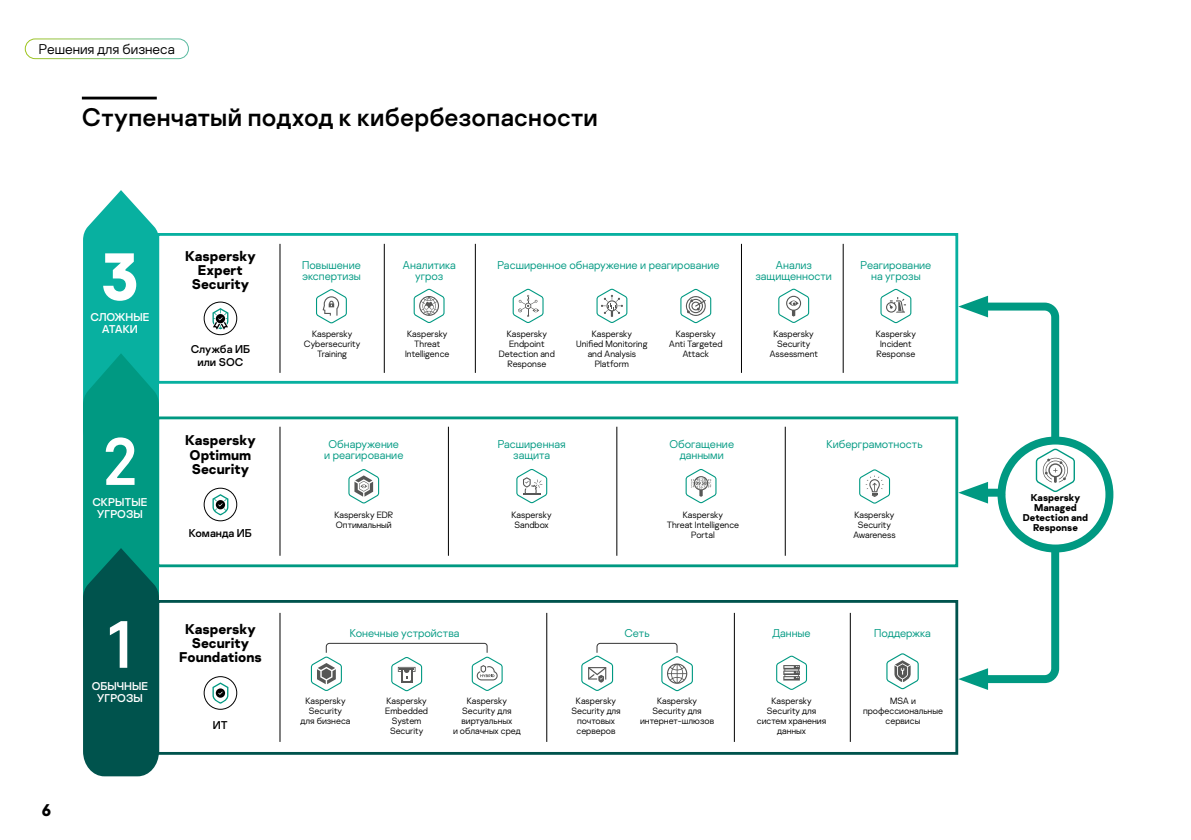
<style>
.page{position:relative;width:1191px;height:840px;background:#fff}
.page>*{position:absolute;margin:0;border:0;box-sizing:border-box;transform-origin:0 0}
.t1{font:66.6px "Kaspersky Sans";color:#fff}
.t2{font:700 66.6px "Kaspersky Sans";color:#fff}
.t3{font:25.4px "Kaspersky Sans";letter-spacing:.01em;color:#000}
.t4{font:700 17px "Kaspersky Sans";color:#000}
.t5{font:700 14px/14px "Kaspersky Sans";color:#000;text-align:center}
.t6{font:300 14px "Kaspersky Sans";color:#000}
.t7{font:300 11.2px/11.2px "Kaspersky Sans";color:#009982;text-align:center}
.t8{font:11.2px/12px "Kaspersky Sans";color:#fff;text-align:center}
.t9{font:11.2px/12.6px "Kaspersky Sans";color:#000;text-align:center}
.t10{font:700 9.8px/9.8px "Kaspersky Sans";color:#000;text-align:center}
.t11{font:300 9.2px/10px "Kaspersky Sans";color:#000;text-align:center}
</style>
<div class="page">
<svg style="left:512px;top:288px;width:31px;height:35px"></svg>
<div style="left:156px;top:233px;width:802px;height:150px;border:3px solid #08b0a0"></div>
<svg style="left:516px;top:469px;width:31px;height:34px"></svg>
<div style="left:156px;top:416px;width:802px;height:151px;border:3px solid #009982"></div>
<div style="left:156px;top:599px;width:802px;height:155px;border:3px solid #00534d"></div>
<svg style="left:83px;top:190px;width:76px;height:585px;background:#0c8b7c"></svg>
<hr style="left:82px;top:97px;width:75px;height:2px;background:#000">
<div style="left:204px;top:301px;width:33px;height:34px;border:1px solid #000;border-radius:50%"></div>
<div style="left:204px;top:487px;width:33px;height:34px;border:1px solid #000;border-radius:50%"></div>
<div style="left:204px;top:675px;width:33px;height:34px;border:1px solid #000;border-radius:50%"></div>
<svg style="left:776px;top:655px;width:31px;height:34px"></svg>
<svg style="left:886px;top:653px;width:32px;height:35px"></svg>
<svg style="left:316px;top:289px;width:31px;height:34px"></svg>
<svg style="left:413px;top:288px;width:31px;height:35px"></svg>
<svg style="left:680px;top:289px;width:31px;height:34px"></svg>
<svg style="left:348px;top:469px;width:31px;height:34px"></svg>
<svg style="left:958px;top:530px;width:105px;height:159px"></svg>
<svg style="left:581px;top:642px;width:112px;height:48px"></svg>
<svg style="left:212px;top:308px;width:16px;height:21px"></svg>
<svg style="left:212px;top:494px;width:16px;height:21px"></svg>
<svg style="left:212px;top:682px;width:16px;height:21px"></svg>
<svg style="left:880px;top:289px;width:31px;height:34px"></svg>
<svg style="left:778px;top:288px;width:31px;height:35px"></svg>
<svg style="left:997px;top:436px;width:116px;height:116px"></svg>
<svg style="left:958px;top:295px;width:117px;height:208px"></svg>
<hr style="left:280px;top:244px;width:1px;height:128px;background:#000">
<hr style="left:280px;top:426px;width:1px;height:129px;background:#000">
<hr style="left:280px;top:612px;width:1px;height:129px;background:#000">
<hr style="left:546px;top:612px;width:1px;height:129px;background:#000">
<hr style="left:734px;top:612px;width:1px;height:129px;background:#000">
<hr style="left:850px;top:612px;width:1px;height:129px;background:#000">
<hr style="left:448px;top:426px;width:1px;height:129px;background:#000">
<hr style="left:616px;top:426px;width:1px;height:129px;background:#000">
<hr style="left:785px;top:426px;width:1px;height:129px;background:#000">
<hr style="left:384px;top:244px;width:1px;height:128px;background:#000">
<hr style="left:475px;top:244px;width:1px;height:128px;background:#000">
<hr style="left:741px;top:244px;width:1px;height:128px;background:#000">
<hr style="left:843px;top:244px;width:1px;height:128px;background:#000">
<svg style="left:596px;top:288px;width:31px;height:35px"></svg>
<svg style="left:685px;top:469px;width:31px;height:34px"></svg>
<svg style="left:311px;top:642px;width:191px;height:48px"></svg>
<svg style="left:859px;top:469px;width:31px;height:34px"></svg>
<div style="left:25px;top:39px;width:164px;height:20px;border:1px solid #fff;border-radius:10px"></div>
<h3 class="t6" style="left:39px;top:41px;width:137px">Решения для бизнеса</h3>
<h2 class="t3" style="left:82px;top:102px;width:517px">Ступенчатый подход к кибербезопасности</h2>
<h1 class="t2" style="left:101px;top:234px;width:40px">3</h1>
<p class="t8" style="left:90px;top:310px;width:60px">СЛОЖНЫЕ<br>АТАКИ</p>
<h1 class="t1" style="left:103px;top:421px;width:35px">2</h1>
<p class="t8" style="left:92px;top:495px;width:56px">СКРЫТЫЕ<br>УГРОЗЫ</p>
<h3 class="t5" style="left:185px;top:249px;width:72px">Kaspersky<br>Expert<br>Security</h3>
<p class="t9" style="left:191px;top:343px;width:61px">Служба ИБ или SOC</p>
<h3 class="t5" style="left:185px;top:433px;width:72px">Kaspersky<br>Optimum<br>Security</h3>
<p class="t9" style="left:189px;top:527px;width:65px">Команда ИБ</p>
<p class="t7" style="left:497px;top:259px;width:223px">Расширенное обнаружение и реагирование</p>
<p class="t7" style="left:302px;top:259px;width:60px;text-align:left">Повышение экспертизы</p>
<p class="t7" style="left:402px;top:259px;width:55px">Аналитика угроз</p>
<p class="t7" style="left:860px;top:259px;width:72px">Реагирование на угрозы</p>
<p class="t7" style="left:755px;top:259px;width:78px">Анализ защищенности</p>
<p class="t11" style="left:499px;top:328px;width:57px">Kaspersky<br>Endpoint<br>Detection and<br>Response</p>
<p class="t11" style="left:576px;top:328px;width:73px">Kaspersky<br>Unified Monitoring and Analysis<br>Platform</p>
<p class="t11" style="left:669px;top:328px;width:55px">Kaspersky<br>Anti Targeted<br>Attack</p>
<p class="t11" style="left:769px;top:328px;width:50px">Kaspersky<br>Security<br>Assessment</p>
<p class="t11" style="left:304px;top:328px;width:58px">Kaspersky<br>Cybersecurity<br>Training</p>
<p class="t11" style="left:405px;top:328px;width:46px">Kaspersky<br>Threat<br>Intelligence</p>
<p class="t11" style="left:875px;top:328px;width:42px">Kaspersky<br>Incident<br>Response</p>
<p class="t7" style="left:324px;top:438px;width:81px">Обнаружение и реагирование</p>
<p class="t7" style="left:669px;top:438px;width:66px">Обогащение данными</p>
<p class="t7" style="left:826px;top:438px;width:98px">Киберграмотность</p>
<p class="t7" style="left:498px;top:438px;width:70px">Расширенная защита</p>
<p class="t11" style="left:334px;top:509px;width:60px;text-align:left">Kaspersky EDR<br>Оптимальный</p>
<p class="t11" style="left:511px;top:509px;width:42px">Kaspersky<br>Sandbox</p>
<p class="t11" style="left:666px;top:509px;width:74px">Kaspersky<br>Threat Intelligence<br>Portal</p>
<p class="t11" style="left:853px;top:509px;width:44px">Kaspersky<br>Security<br>Awareness</p>
<h1 class="t1" style="left:108px;top:604px;width:25px">1</h1>
<p class="t7" style="left:772px;top:626px;width:40px">Данные</p>
<p class="t7" style="left:874px;top:626px;width:58px">Поддержка</p>
<h3 class="t5" style="left:179px;top:622px;width:84px">Kaspersky<br>Security<br>Foundations</h3>
<p class="t7" style="left:624px;top:626px;width:27px">Сеть</p>
<p class="t7" style="left:350px;top:626px;width:111px">Конечные устройства</p>
<h3 class="t4" style="left:42px;top:799px;width:11px">6</h3>
<p class="t8" style="left:92px;top:679px;width:58px">ОБЫЧНЫЕ<br>УГРОЗЫ</p>
<p class="t9" style="left:213px;top:718px;width:16px">ИТ</p>
<p class="t11" style="left:301px;top:695px;width:51px">Kaspersky<br>Security<br>для бизнеса</p>
<p class="t11" style="left:385px;top:695px;width:44px">Kaspersky<br>Embedded<br>System<br>Security</p>
<p class="t11" style="left:453px;top:695px;width:69px">Kaspersky<br>Security для виртуальных<br>и облачных сред</p>
<p class="t11" style="left:571px;top:695px;width:51px">Kaspersky<br>Security для почтовых серверов</p>
<p class="t11" style="left:640px;top:695px;width:76px">Kaspersky<br>Security для интернет-шлюзов</p>
<p class="t11" style="left:757px;top:695px;width:71px">Kaspersky<br>Security для систем хранения данных</p>
<p class="t11" style="left:863px;top:695px;width:81px">MSA и профессиональные сервисы</p>
<p class="t10" style="left:1022px;top:492px;width:67px">Kaspersky<br>Managed<br>Detection and<br>Response</p>
</div>
